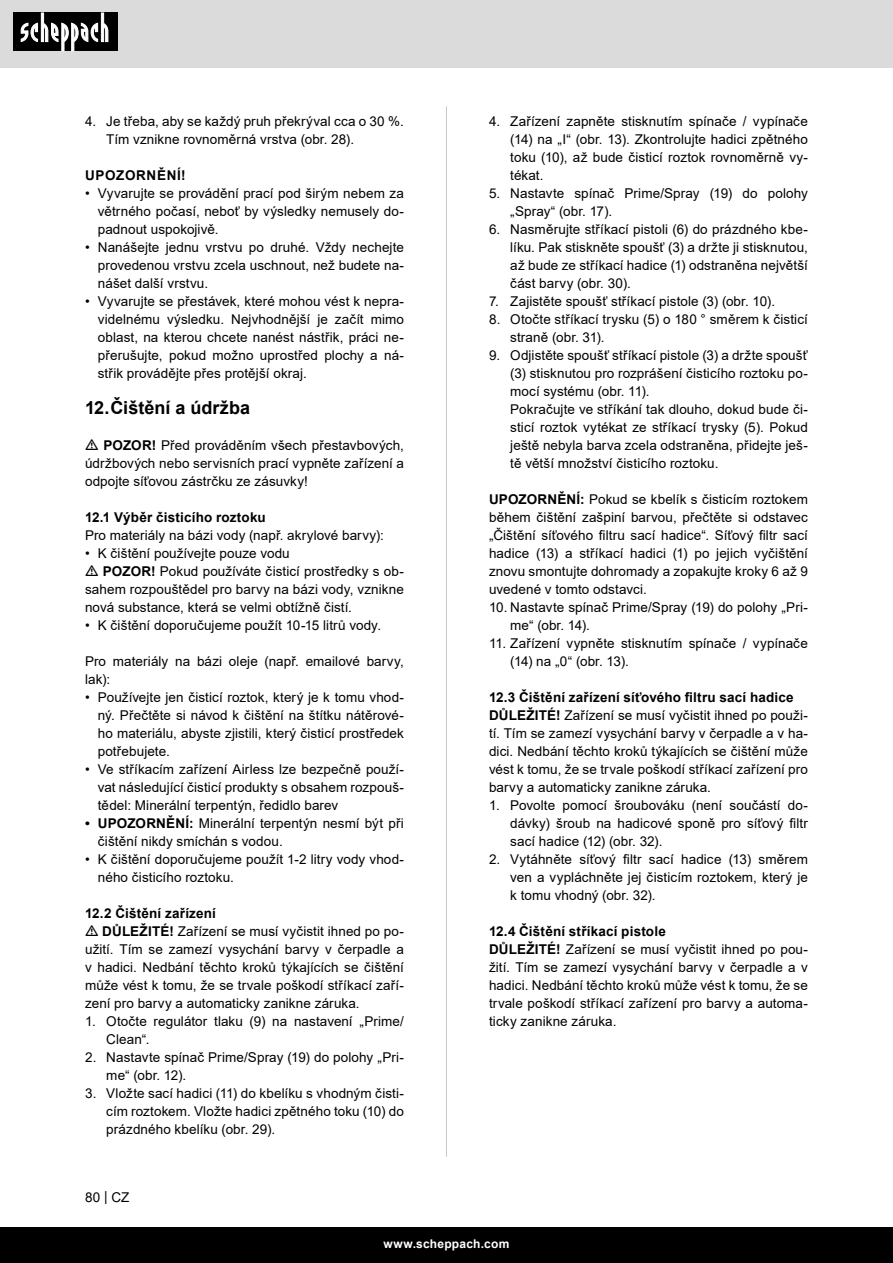
<style>
.page{position:relative;width:893px;height:1263px;background:#fff}
.page>*{position:absolute;margin:0;border:0;box-sizing:border-box;transform-origin:0 0}
.t1{font:700 18px "Arial";color:#000}
.t2{font:13.5px/18px "Arial";letter-spacing:.005em;color:#000;text-align:justify}
.t3{font:700 13.5px "Arial";letter-spacing:.015em;color:#000}
.t4{font:700 13.5px "Arial";letter-spacing:.045em;color:#000}
.t5{font:700 12px "Arial";letter-spacing:.02em;color:#fff}
.s1{font-weight:700}
</style>
<div class="page">
<div style="left:0;top:0;width:893px;height:67px;background:#dbdbdb"></div>
<div style="left:0;top:1227px;width:893px;height:36px;background:#000"></div>
<div style="left:13px;top:13px;width:105px;height:38px;background:#000"></div>
<svg style="left:21px;top:13px;width:87px;height:38px"></svg>
<hr style="left:446px;top:106px;width:1px;height:1051px;background:#c7c7c7">
<p class="t2" style="left:106px;top:112px;width:299px;text-indent:-21px">4. Je třeba, aby se každý pruh překrýval cca o 30 %.<br>Tím vznikne rovnoměrná vrstva (obr. 28).</p>
<p class="t4" style="left:85px;top:166px;width:102px">UPOZORNĚNÍ!</p>
<p class="t2" style="left:98px;top:184px;width:308px;text-indent:-13px">• Vyvarujte se provádění prací pod širým nebem za větrného počasí, neboť by výsledky nemusely do&shy;padnout uspokojivě.</p>
<p class="t2" style="left:98px;top:238px;width:308px;text-indent:-13px">• Nanášejte jednu vrstvu po druhé. Vždy nechejte provedenou vrstvu zcela uschnout, než budete na&shy;nášet další vrstvu.</p>
<p class="t2" style="left:98px;top:292px;width:308px;text-indent:-13px">• Vyvarujte se přestávek, které mohou vést k nepra&shy;videlnému výsledku. Nejvhodnější je začít mimo oblast, na kterou chcete nanést nástřik, práci ne&shy;přerušujte, pokud možno uprostřed plochy a ná&shy;střik provádějte přes protější okraj.</p>
<p class="t1" style="left:85px;top:395px;width:167px">12.Čištění a údržba</p>
<p class="t2" style="left:85px;top:436px;width:320px;text-indent:18px"><span class="s1">POZOR!</span> Před prováděním všech přestavbových, údržbových nebo servisních prací vypněte zařízení a odpojte síťovou zástrčku ze zásuvky!</p>
<p class="t3" style="left:85px;top:508px;width:182px">12.1 Výběr čisticího roztoku</p>
<p class="t2" style="left:85px;top:526px;width:300px">Pro materiály na bázi vody (např. akrylové barvy):</p>
<p class="t2" style="left:85px;top:544px;width:206px">• K čištění používejte pouze vodu</p>
<p class="t2" style="left:85px;top:562px;width:320px;text-indent:18px"><span class="s1">POZOR!</span> Pokud používáte čisticí prostředky s ob&shy;sahem rozpouštědel pro barvy na bázi vody, vznikne nová substance, která se velmi obtížně čistí.</p>
<p class="t2" style="left:85px;top:616px;width:298px">• K čištění doporučujeme použít 10-15 litrů vody.</p>
<p class="t2" style="left:85px;top:652px;width:320px">Pro materiály na bázi oleje (např. emailové barvy, lak):</p>
<p class="t2" style="left:98px;top:688px;width:308px;text-indent:-13px">• Používejte jen čisticí roztok, který je k tomu vhod&shy;ný. Přečtěte si návod k čištění na štítku nátěrové&shy;ho materiálu, abyste zjistili, který čisticí prostředek potřebujete.</p>
<p class="t2" style="left:98px;top:760px;width:308px;text-indent:-13px">• Ve stříkacím zařízení Airless lze bezpečně použí&shy;vat následující čisticí produkty s obsahem rozpouš&shy;tědel: Minerální terpentýn, ředidlo barev</p>
<p class="t2" style="left:98px;top:814px;width:308px;text-indent:-13px"><span class="s1">• UPOZORNĚNÍ:</span> Minerální terpentýn nesmí být při čištění nikdy smíchán s vodou.</p>
<p class="t2" style="left:98px;top:850px;width:308px;text-indent:-13px">• K čištění doporučujeme použít 1-2 litry vody vhod&shy;ného čisticího roztoku.</p>
<p class="t3" style="left:85px;top:904px;width:133px">12.2 Čištění zařízení</p>
<p class="t2" style="left:85px;top:922px;width:320px;text-indent:17px"><span class="s1">DŮLEŽITÉ!</span> Zařízení se musí vyčistit ihned po po&shy;užití. Tím se zamezí vysychání barvy v čerpadle a v hadici. Nedbání těchto kroků týkajících se čištění může vést k tomu, že se trvale poškodí stříkací zaří&shy;zení pro barvy a automaticky zanikne záruka.</p>
<p class="t2" style="left:106px;top:1012px;width:299px;text-indent:-21px">1. Otočte regulátor tlaku (9) na nastavení „Prime/<br>Clean“.</p>
<p class="t2" style="left:106px;top:1048px;width:299px;text-indent:-21px">2. Nastavte spínač Prime/Spray (19) do polohy „Pri&shy;me“ (obr. 12).</p>
<p class="t2" style="left:106px;top:1084px;width:299px;text-indent:-21px">3. Vložte sací hadici (11) do kbelíku s vhodným čisti&shy;cím roztokem. Vložte hadici zpětného toku (10) do prázdného kbelíku (obr. 29).</p>
<p class="t2" style="left:85px;top:1188px;width:46px">80 | CZ</p>
<p class="t2" style="left:510px;top:112px;width:299px;text-indent:-21px">4. Zařízení zapněte stisknutím spínače / vypínače (14) na „I“ (obr. 13). Zkontrolujte hadici zpětného toku (10), až bude čisticí roztok rovnoměrně vy&shy;tékat.</p>
<p class="t2" style="left:510px;top:184px;width:299px;text-indent:-21px">5. Nastavte spínač Prime/Spray (19) do polohy „Spray“ (obr. 17).</p>
<p class="t2" style="left:510px;top:220px;width:299px;text-indent:-21px">6. Nasměrujte stříkací pistoli (6) do prázdného kbe&shy;líku. Pak stiskněte spoušť (3) a držte ji stisknutou, až bude ze stříkací hadice (1) odstraněna největší část barvy (obr. 30).</p>
<p class="t2" style="left:489px;top:292px;width:288px">7. Zajistěte spoušť stříkací pistole (3) (obr. 10).</p>
<p class="t2" style="left:510px;top:310px;width:299px;text-indent:-21px">8. Otočte stříkací trysku (5) o 180 ° směrem k čisticí straně (obr. 31).</p>
<p class="t2" style="left:510px;top:346px;width:299px;text-indent:-21px">9. Odjistěte spoušť stříkací pistole (3) a držte spoušť (3) stisknutou pro rozprášení čisticího roztoku po&shy;mocí systému (obr. 11).</p>
<p class="t2" style="left:510px;top:400px;width:299px">Pokračujte ve stříkání tak dlouho, dokud bude či&shy;sticí roztok vytékat ze stříkací trysky (5). Pokud ještě nebyla barva zcela odstraněna, přidejte ješ&shy;tě větší množství čisticího roztoku.</p>
<p class="t2" style="left:489px;top:490px;width:320px"><span class="s1">UPOZORNĚNÍ:</span> Pokud se kbelík s čisticím roztokem během čištění zašpiní barvou, přečtěte si odstavec „Čištění síťového filtru sací hadice“. Síťový filtr sací hadice (13) a stříkací hadici (1) po jejich vyčištění znovu smontujte dohromady a zopakujte kroky 6 až 9 uvedené v tomto odstavci.</p>
<p class="t2" style="left:510px;top:598px;width:299px;text-indent:-21px">10. Nastavte spínač Prime/Spray (19) do polohy „Pri&shy;me“ (obr. 14).</p>
<p class="t2" style="left:510px;top:634px;width:299px;text-indent:-21px">11. Zařízení vypněte stisknutím spínače / vypínače (14) na „0“ (obr. 13).</p>
<p class="t3" style="left:489px;top:688px;width:306px">12.3 Čištění zařízení síťového filtru sací hadice</p>
<p class="t2" style="left:489px;top:706px;width:320px"><span class="s1">DŮLEŽITÉ!</span> Zařízení se musí vyčistit ihned po použi&shy;tí. Tím se zamezí vysychání barvy v čerpadle a v ha&shy;dici. Nedbání těchto kroků týkajících se čištění může vést k tomu, že se trvale poškodí stříkací zařízení pro barvy a automaticky zanikne záruka.</p>
<p class="t2" style="left:510px;top:796px;width:299px;text-indent:-21px">1. Povolte pomocí šroubováku (není součástí do&shy;dávky) šroub na hadicové sponě pro síťový filtr sací hadice (12) (obr. 32).</p>
<p class="t2" style="left:510px;top:850px;width:299px;text-indent:-21px">2. Vytáhněte síťový filtr sací hadice (13) směrem ven a vypláchněte jej čisticím roztokem, který je k tomu vhodný (obr. 32).</p>
<p class="t3" style="left:489px;top:922px;width:178px">12.4 Čištění stříkací pistole</p>
<p class="t2" style="left:489px;top:940px;width:320px"><span class="s1">DŮLEŽITÉ!</span> Zařízení se musí vyčistit ihned po pou&shy;žití. Tím se zamezí vysychání barvy v čerpadle a v hadici. Nedbání těchto kroků může vést k tomu, že se trvale poškodí stříkací zařízení pro barvy a automa&shy;ticky zanikne záruka.</p>
<p class="t5" style="left:384px;top:1235px;width:127px">www.scheppach.com</p>
</div>
